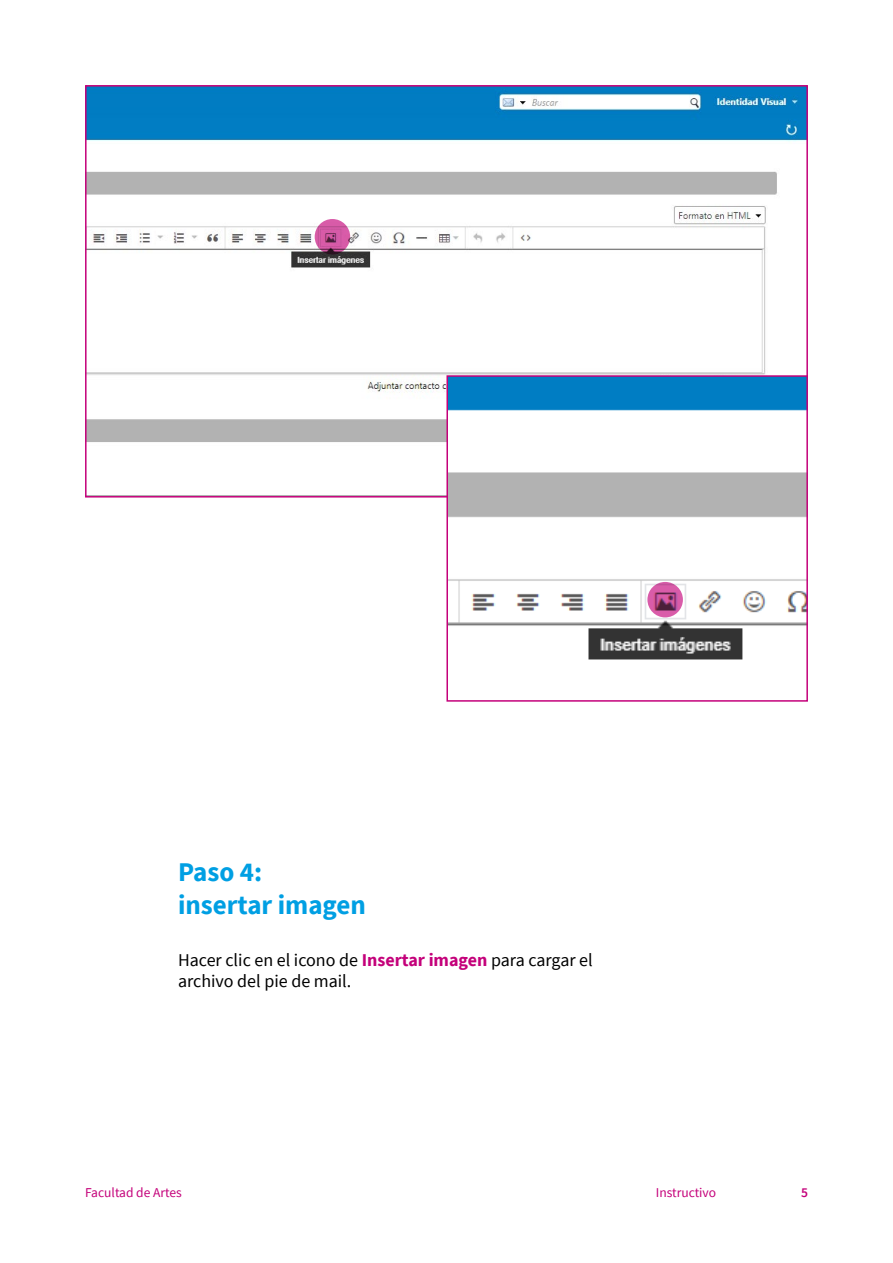
<style>
.page{position:relative;width:893px;height:1263px;background:#fff}
.page>*{position:absolute;margin:0;border:0;box-sizing:border-box;transform-origin:0 0}
.t1{font:700 27px/32.4px "Source Sans Pro";color:#009fe3}
.t2{font:18px/21px "Source Sans Pro";color:#000}
.t3{font:13.5px "Source Sans Pro";color:#c4007a}
.t4{font:600 13.5px "Source Sans Pro";color:#c4007a}
.s1{font-weight:700;color:#c4007a}
</style>
<div class="page">
<img style="left:88px;top:88px;width:717px;height:354px">
<img style="left:449px;top:378px;width:356px;height:282px">
<div style="left:446px;top:375px;width:362px;height:327px;border:2px solid #c4007a"></div>
<svg style="left:315px;top:219px;width:35px;height:35px"></svg>
<svg style="left:647px;top:582px;width:36px;height:35px"></svg>
<h1 class="t1" style="left:178px;top:856px;width:189px">Paso 4:<br>insertar imagen</h1>
<p class="t2" style="left:178px;top:949px;width:416px">Hacer clic en el icono de <span class="s1">Insertar imagen</span> para cargar el archivo del pie de mail.</p>
<p class="t3" style="left:85px;top:1184px;width:98px">Facultad de Artes</p>
<p class="t3" style="left:656px;top:1184px;width:62px">Instructivo</p>
<p class="t4" style="left:801px;top:1184px;width:8px">5</p>
</div>
